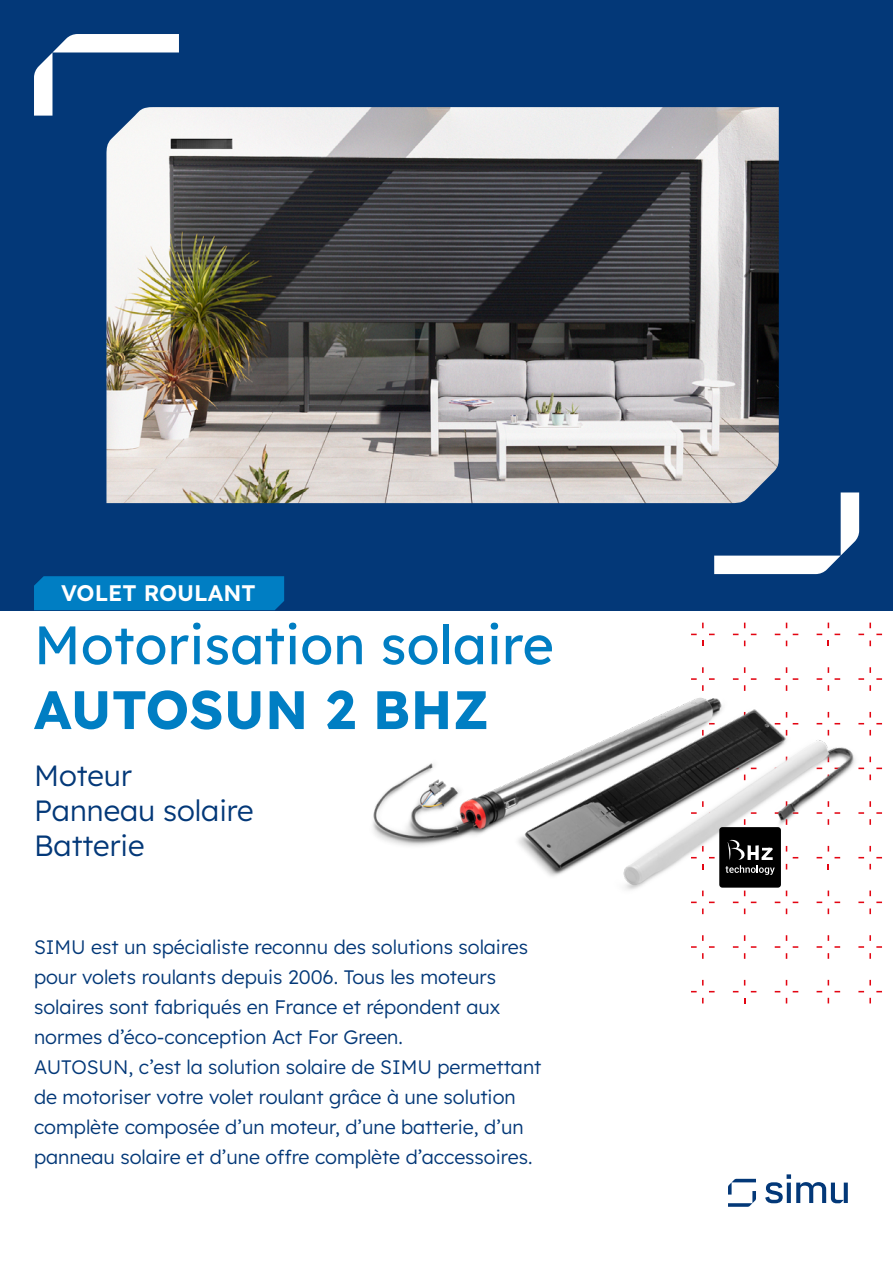
<style>
.page{position:relative;width:893px;height:1263px;background:#fff}
.page>*{position:absolute;margin:0;border:0;box-sizing:border-box;transform-origin:0 0}
.t1{font:54px "Lexend";color:#007ec3}
.t2{font:700 54px "Lexend";color:#007ec3}
.t3{font:300 29.25px/35.1px "Lexend";color:#033878}
.t4{font:600 22.5px "Lexend";color:#fff}
.t5{font:300 19.5px/30px "Lexend";color:#033878}
</style>
<div class="page">
<div style="left:0;top:0;width:893px;height:610px;background:#033878"></div>
<svg style="left:34px;top:34px;width:145px;height:82px"></svg>
<svg style="left:841px;top:492px;width:18px;height:63px"></svg>
<svg style="left:714px;top:556px;width:126px;height:18px;background:#ecf0f5"></svg>
<svg style="left:765px;top:1174px;width:83px;height:29px"></svg>
<svg style="left:728px;top:1179px;width:28px;height:28px"></svg>
<svg style="left:702px;top:953px;width:2px;height:6px"></svg>
<svg style="left:869px;top:953px;width:2px;height:6px"></svg>
<svg style="left:828px;top:953px;width:2px;height:6px"></svg>
<div style="left:34px;top:576px;width:250px;height:34px;background:#007ec3"></div>
<img style="left:323px;top:610px;width:570px;height:338px">
<svg style="left:691px;top:801px;width:96px;height:113px"></svg>
<img style="left:106px;top:107px;width:673px;height:396px">
<p class="t4" style="left:61px;top:577px;width:196px">VOLET ROULANT</p>
<h1 class="t1" style="left:34px;top:606px;width:522px">Motorisation solaire</h1>
<h1 class="t2" style="left:34px;top:671px;width:457px">AUTOSUN 2 BHZ</h1>
<h2 class="t3" style="left:34px;top:756px;width:221px">Moteur<br>Panneau solaire<br>Batterie</h2>
<p class="t5" style="left:34px;top:931px;width:509px">SIMU est un spécialiste reconnu des solutions solaires pour volets roulants depuis 2006. Tous les moteurs solaires sont fabriqués en France et répondent aux normes d’éco-conception Act For Green.<br>AUTOSUN, c’est la solution solaire de SIMU permettant de motoriser votre volet roulant grâce à une solution complète composée d’un moteur, d’une batterie, d’un panneau solaire et d’une offre complète d’accessoires.</p>
</div>
